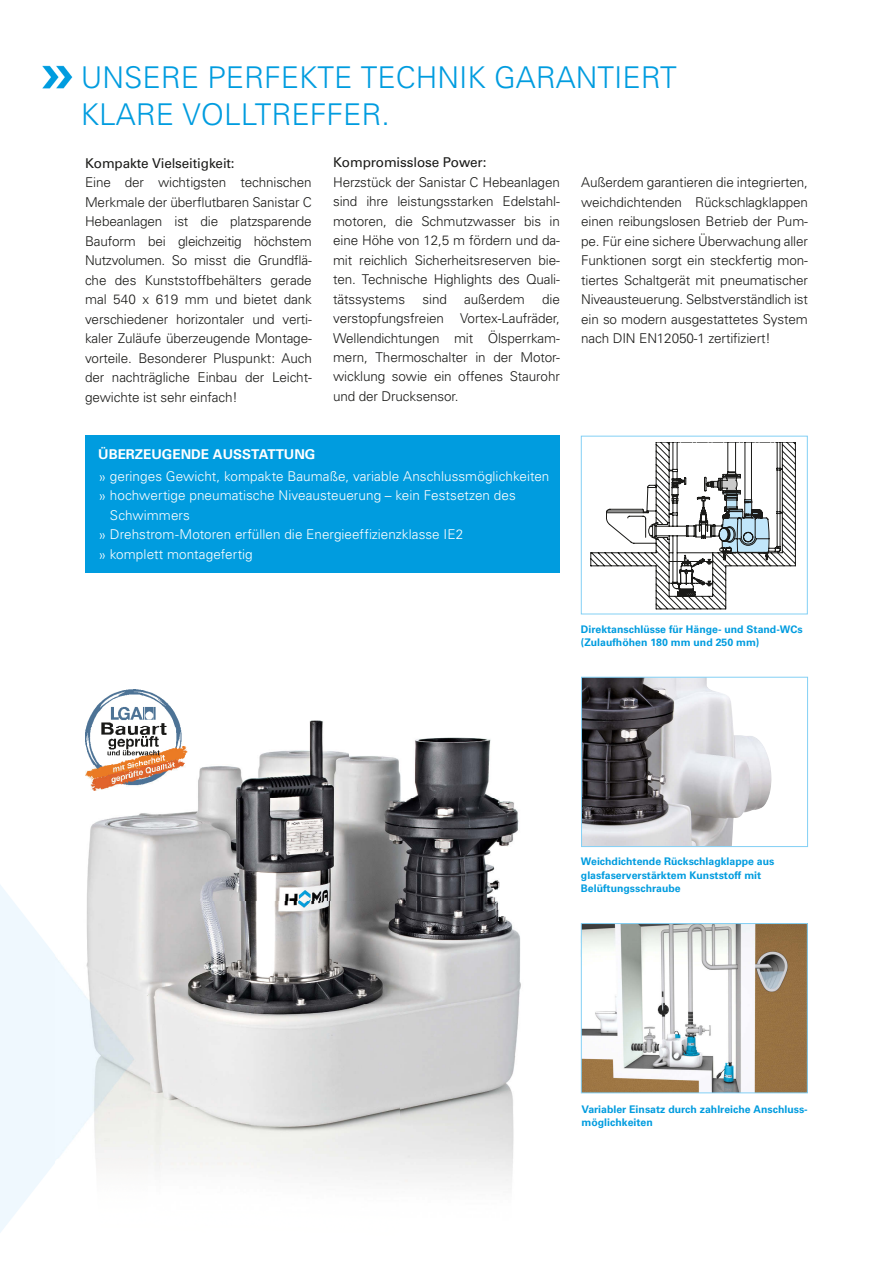
<style>
.page{position:relative;width:893px;height:1263px;background:#fff}
.page>*{position:absolute;margin:0;border:0;box-sizing:border-box;transform-origin:0 0}
.t1{font:300 30px/37.5px "Univers";color:#009cdf}
.t2{font:300 13.5px/19.5px "Univers";letter-spacing:-.01em;color:#1a1a18;text-align:justify}
.t3{font:300 13.5px/22.2px "Univers";letter-spacing:.005em;color:#fff}
.t4{font:13.5px "Univers";letter-spacing:-.01em;color:#1a1a18}
.t5{font:700 10.5px/13.5px "Univers";color:#009cdf}
.s1{font-weight:700}
.s2{font-size:15px}
</style>
<div class="page">
<div style="left:85px;top:436px;width:475px;height:137px;background:#009cdf"></div>
<img style="left:89px;top:720px;width:408px;height:181px">
<img style="left:497px;top:798px;width:24px;height:258px">
<img style="left:148px;top:901px;width:251px;height:276px">
<img style="left:399px;top:901px;width:99px;height:155px">
<img style="left:399px;top:1056px;width:116px;height:127px">
<img style="left:85px;top:689px;width:102px;height:102px">
<img style="left:0;top:850px;width:148px;height:383px">
<img style="left:43px;top:65px;width:29px;height:23px">
<img style="left:583px;top:679px;width:189px;height:166px">
<div style="left:581px;top:677px;width:227px;height:170px;border:1px solid #83d0f5"></div>
<img style="left:583px;top:925px;width:223px;height:166px">
<div style="left:581px;top:923px;width:227px;height:170px;border:1px solid #83d0f5"></div>
<div style="left:581px;top:436px;width:227px;height:178px;border:1px solid #83d0f5"></div>
<svg style="left:591px;top:442px;width:205px;height:167px"></svg>
<div style="left:586px;top:531px;width:10px;height:21px;background:#fff"></div>
<h1 class="t1" style="left:81px;top:58px;width:598px">UNSERE PERFEKTE TECHNIK GARANTIERT<br>KLARE VOLLTREFFER.</h1>
<p class="t4" style="left:85px;top:155px;width:151px">Kompakte Vielseitigkeit:</p>
<p class="t2" style="left:85px;top:173px;width:228px">Eine der wichtigsten technischen Merkmale der überflutbaren Sanistar C Hebeanlagen ist die platzsparende Bauform bei gleichzeitig höchstem Nutzvolumen. So misst die Grundflä&shy;che des Kunststoffbehälters gerade mal 540 x 619 mm und bietet dank verschiedener horizontaler und verti&shy;kaler Zuläufe überzeugende Montage&shy;vorteile. Besonderer Pluspunkt: Auch der nachträgliche Einbau der Leicht&shy;gewichte ist sehr einfach!</p>
<p class="t4" style="left:333px;top:154px;width:155px">Kompromisslose Power:</p>
<p class="t2" style="left:333px;top:172px;width:228px">Herzstück der Sanistar C Hebeanlagen sind ihre leistungsstarken Edelstahl&shy;motoren, die Schmutzwasser bis in eine Höhe von 12,5 m fördern und da&shy;mit reichlich Sicherheitsreserven bie&shy;ten. Technische Highlights des Quali&shy;tätssystems</p>
<p class="t2" style="left:423px;top:289px;width:26px">sind</p>
<p class="t2" style="left:464px;top:289px;width:62px">außerdem</p>
<p class="t2" style="left:333px;top:289px;width:228px;text-indent:209px">die verstopfungsfreien Vortex-Laufräder, Wellendichtungen mit Ölsperrkam&shy;mern, Thermoschalter in der Motor&shy;wicklung sowie ein offenes Staurohr und der Drucksensor.</p>
<p class="t3" style="left:98px;top:443px;width:453px"><span class="s1">ÜBERZEUGENDE AUSSTATTUNG<br></span><span class="s2">»</span> geringes Gewicht, kompakte Baumaße, variable Anschlussmöglichkeiten</p>
<p class="t3" style="left:98px;top:484px;width:419px"><span class="s2">»</span> hochwertige pneumatische Niveausteuerung – kein Festsetzen des</p>
<p class="t3" style="left:110px;top:504px;width:82px">Schwimmers</p>
<p class="t3" style="left:98px;top:523px;width:367px"><span class="s2">»</span> Drehstrom-Motoren erfüllen die Energieeffizienzklasse IE2</p>
<p class="t3" style="left:98px;top:543px;width:156px"><span class="s2">»</span> komplett montagefertig</p>
<p class="t2" style="left:581px;top:172px;width:228px">Außerdem garantieren die integrierten, weichdichtenden Rückschlagklappen einen reibungslosen Betrieb der Pum&shy;pe. Für eine sichere Überwachung aller Funktionen sorgt ein steckfertig mon&shy;tiertes Schaltgerät mit pneumatischer Niveausteuerung. Selbstverständlich ist ein so modern ausgestattetes System nach DIN EN12050-1 zertifiziert!</p>
<p class="t5" style="left:581px;top:622px;width:223px">Direktanschlüsse für Hänge- und Stand-WCs (Zulaufhöhen 180 mm und 250 mm)</p>
<p class="t5" style="left:581px;top:855px;width:195px">Weichdichtende Rückschlagklappe aus glasfaserverstärktem Kunststoff mit<br>Belüftungsschraube</p>
<p class="t5" style="left:582px;top:1102px;width:228px">Variabler Einsatz durch zahlreiche Anschluss&shy;möglichkeiten</p>
</div>
